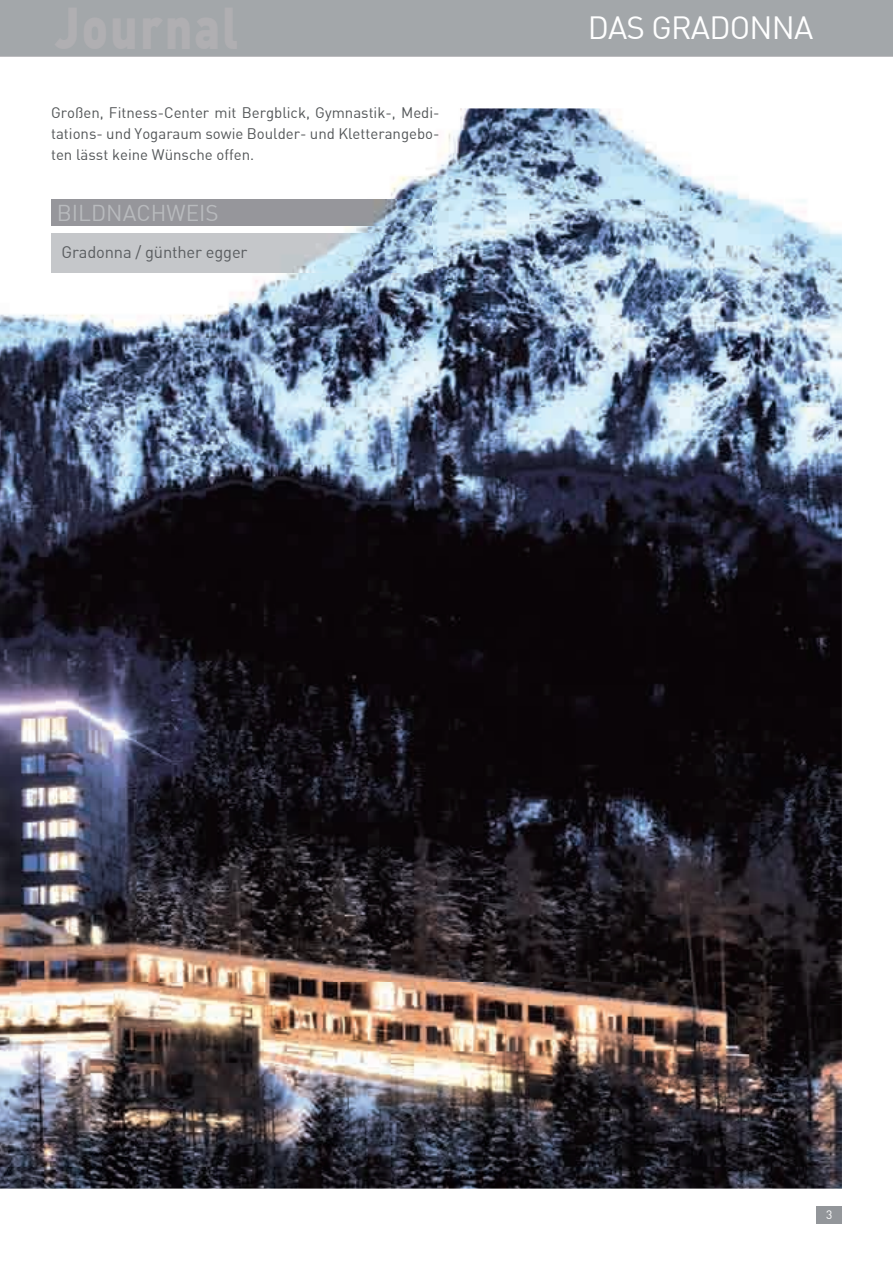
<style>
.page{position:relative;width:893px;height:1263px;background:#fff}
.page>*{position:absolute;margin:0;border:0;box-sizing:border-box;transform-origin:0 0}
.t1{font:31.5px "DIN Bek";letter-spacing:-.025em;color:#fff}
.t2{font:22.5px "DIN Bek";color:#b8babd}
.t3{font:16.5px "DIN Bek";letter-spacing:-.01em;color:#5a5d60}
.t4{font:15px/21px "DIN Bek";color:#535658;text-align:justify}
.t5{font:12px "DIN Bek";color:#fff}
</style>
<div class="page">
<img style="left:0;top:108px;width:842px;height:874px">
<img style="left:0;top:982px;width:842px;height:206px">
<img style="left:51px;top:234px;width:382px;height:38px">
<img style="left:51px;top:200px;width:381px;height:25px">
<div style="left:816px;top:1206px;width:26px;height:18px;background:#93969a"></div>
<div style="left:0;top:0;width:893px;height:56px;background:#a3a7aa"></div>
<p class="t4" style="left:51px;top:102px;width:390px">großen, Fitness-Center mit Bergblick, gymnastik-, Medi&shy;tations- und Yogaraum sowie Boulder- und Kletterangebo&shy;ten lässt keine Wünsche offen.</p>
<h2 class="t2" style="left:57px;top:199px;width:163px">BILdnaCHWEIs</h2>
<p class="t3" style="left:62px;top:242px;width:188px">gradonna / günther egger</p>
<h1 class="t1" style="left:588px;top:8px;width:227px">das gradonna</h1>
<p class="t5" style="left:826px;top:1207px;width:8px">3</p>
</div>
